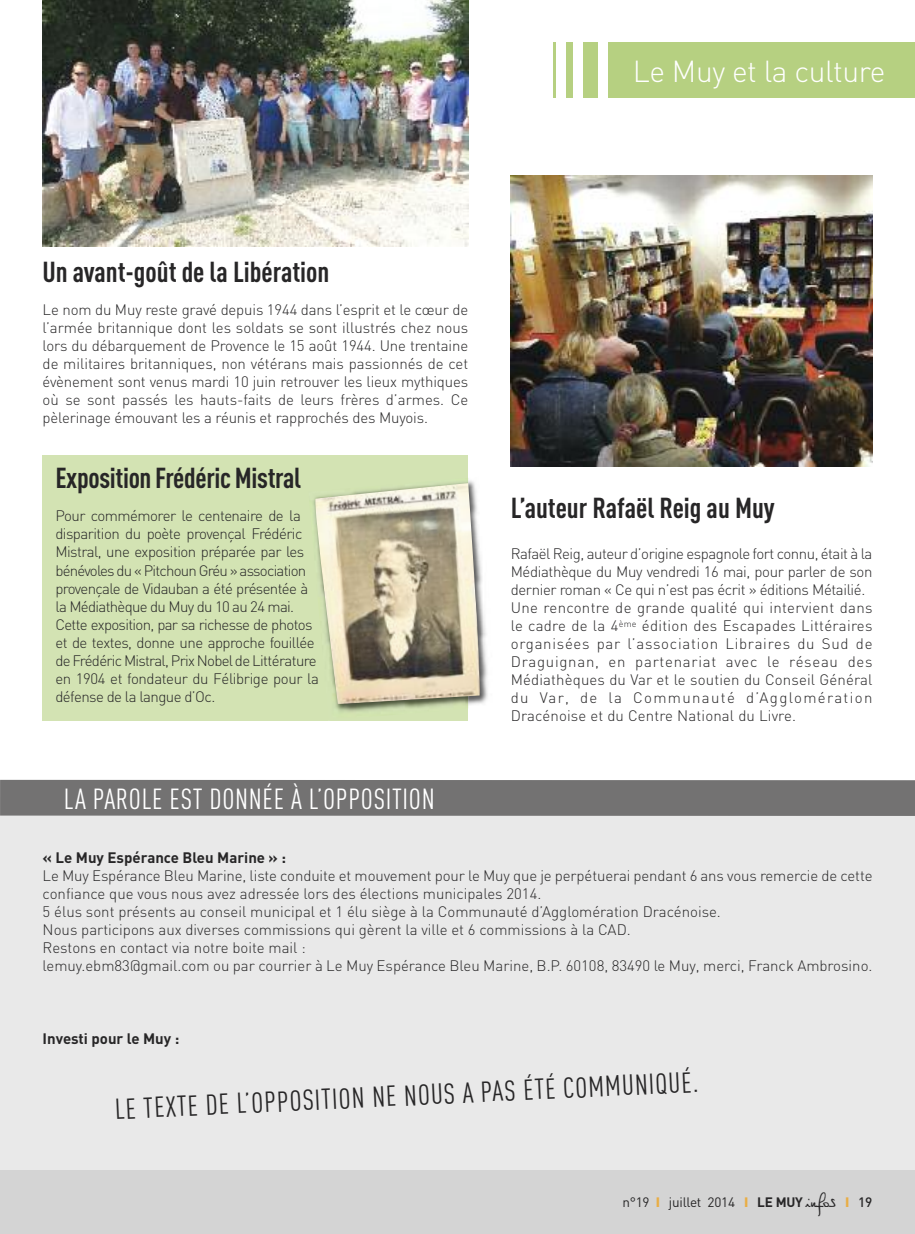
<style>
.page{position:relative;width:915px;height:1234px;background:#fff}
.page>*{position:absolute;margin:0;border:0;box-sizing:border-box;transform-origin:0 0}
.t1{font:300 30px "DIN";letter-spacing:-.015em;color:#fff}
.t2{font:28.65px "DIN Cond";letter-spacing:.025em;color:#fff}
.t3{font:700 28.5px "DIN Cond";color:#272627}
.t4{font:28.5px "DIN Cond";color:#272627}
.t5{font:300 15px/18px "DIN";letter-spacing:-.01em;color:#272627;text-align:justify}
.t6{font:300 15px/18px "DIN";letter-spacing:.01em;color:#272627}
.t7{font:300 15px/18px "DIN";letter-spacing:-.045em;color:#272627}
.t8{font:700 15px "DIN";color:#272627}
.t9{font:13.5px "DIN";letter-spacing:-.015em;color:#272627}
.s1{font-weight:900;color:#e9ae47}
.s2{font-weight:700}
.s3{font-family:"Philippe";font-size:16.5px}
.s4{font-weight:500}
</style>
<div class="page">
<div style="left:0;top:781px;width:914px;height:401px;background:#e9e9e9"></div>
<div style="left:0;top:779px;width:914px;height:36px;background:#737272"></div>
<div style="left:0;top:1169px;width:914px;height:64px;background:#d4d4d4"></div>
<div style="left:607px;top:43px;width:307px;height:55px;background:#b6d081"></div>
<div style="left:582px;top:43px;width:15px;height:55px;background:#b6d081"></div>
<div style="left:565px;top:43px;width:7px;height:55px;background:#b6d081"></div>
<hr style="left:552px;top:43px;width:3px;height:55px;background:#b6d081">
<div style="left:43px;top:454px;width:425px;height:266px;background:#d3e3b3"></div>
<img style="left:510px;top:175px;width:362px;height:291px">
<img style="left:468px;top:478px;width:20px;height:230px">
<img style="left:313px;top:481px;width:155px;height:231px">
<img style="left:314px;top:483px;width:167px;height:221px">
<img style="left:43px;top:0;width:425px;height:247px">
<h1 class="t1" style="left:632px;top:54px;width:254px">Le Muy et la culture</h1>
<h3 class="t3" style="left:43px;top:262px;width:288px">Un avant-goût de la Libération</h3>
<p class="t5" style="left:43px;top:301px;width:427px">Le nom du Muy reste gravé depuis 1944 dans l’esprit et le cœur de l’armée britannique dont les soldats se sont illustrés chez nous lors du débarquement de Provence le 15 août 1944. Une trentaine de militaires britanniques, non vétérans mais passionnés de cet évènement sont venus mardi 10 juin retrouver les lieux mythiques où se sont passés les hauts-faits de leurs frères d’armes. Ce pèlerinage émouvant les a réunis et rapprochés des Muyois.</p>
<h3 class="t3" style="left:55px;top:468px;width:247px">Exposition FrédéricMistral</h3>
<p class="t7" style="left:55px;top:507px;width:265px">Pour commémorer le centenaire de la disparition du poète provençal Frédéric Mistral, une exposition préparée par les bénévoles du « Pitchoun Gréu » association provençale de Vidauban a été présentée à la Médiathèque du Muy du 10 au 24 mai.<br>Cette exposition, par sa richesse de photos et de textes, donne une approche fouillée de Frédéric Mistral, Prix Nobel de Littérature en 1904 et fondateur du Félibrige pour la défense de la langue d’Oc.</p>
<h2 class="t2" style="left:64px;top:788px;width:372px">LA PAROLE EST DONNÉE À L’OPPOSITION</h2>
<h3 class="t3" style="left:510px;top:497px;width:265px">L’auteur Rafaël Reig au Muy</h3>
<p class="t6" style="left:510px;top:544px;width:363px">Rafaël Reig, auteur d’origine espagnole fort connu, était à la Médiathèque du Muy vendredi 16 mai, pour parler de son dernier roman « Ce qui n’est pas écrit » éditions Métailié.<br>Une rencontre de grande qualité qui intervient dans le cadre de la 4<sup>ème</sup> édition des Escapades Littéraires organisées par l’association Libraires du Sud de Draguignan, en partenariat avec le réseau des Médiathèques du Var et le soutien du Conseil Général du Var, de la Communauté d’Agglomération Dracénoise et du Centre National du Livre.</p>
<p class="t8" style="left:43px;top:849px;width:245px">« Le Muy Espérance Bleu Marine » :</p>
<p class="t5" style="left:43px;top:866px;width:831px;text-align:left">Le Muy Espérance Bleu Marine, liste conduite et mouvement pour le Muy que je perpétuerai pendant 6 ans vous remercie de cette confiance que vous nous avez adressée lors des élections municipales 2014.<br>5 élus sont présents au conseil municipal et 1 élu siège à la Communauté d’Agglomération Dracénoise.<br>Nous participons aux diverses commissions qui gèrent la ville et 6 commissions à la CAD.<br>Restons en contact via notre boite mail :<br>lemuy.ebm83@gmail.com ou par courrier à Le Muy Espérance Bleu Marine, B.P. 60108, 83490 le Muy, merci, Franck Ambrosino.</p>
<p class="t8" style="left:43px;top:1029px;width:138px">Investi pour le Muy :</p>
<h3 class="t4" style="left:114px;top:1100px;width:585px;rotate:-3deg">LE TEXTE DE L’OPPOSITION NE NOUS A PAS ÉTÉ COMMUNIQUÉ.</h3>
<p class="t9" style="left:622px;top:1193px;width:251px">n°19 <span class="s1">I</span> juillet 2014 <span class="s1">I</span> <span class="s2">LE MUY</span> <span class="s3">infos</span> <span class="s1">I</span> <span class="s4">19</span></p>
</div>
